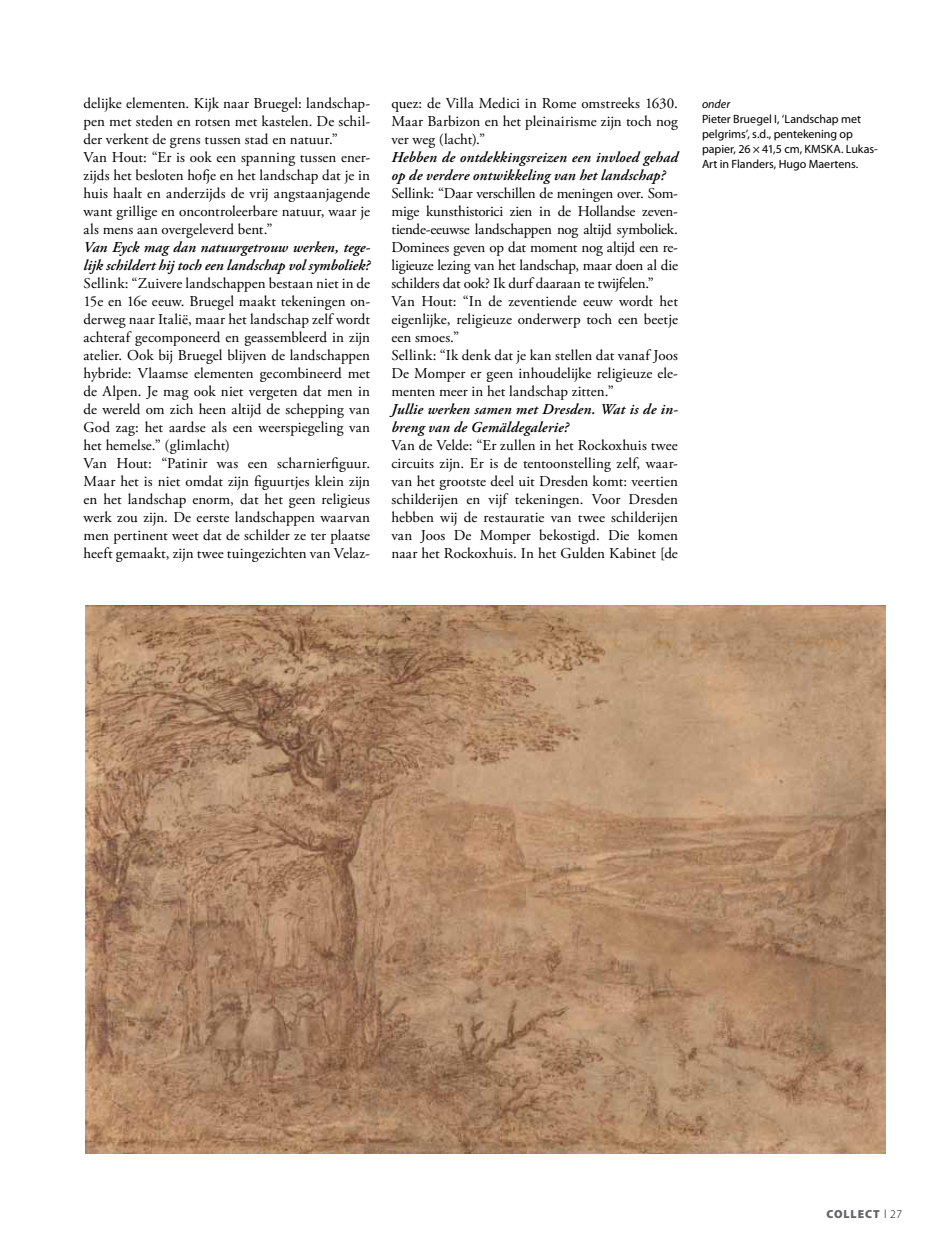
<style>
.page{position:relative;width:936px;height:1251px;background:#fff}
.page>*{position:absolute;margin:0;border:0;box-sizing:border-box;transform-origin:0 0}
.t1{font:15px/18px "Adobe Garamond Pro";color:#000}
.t2{font:italic 600 15px/18px "Adobe Garamond Pro";letter-spacing:.01em;color:#000}
.t3{font:12px/15px "Myriad Pro";color:#000}
.t4{font:italic 12px "Myriad Pro";color:#000}
.t5{font:900 11.7px "Myriad Pro";letter-spacing:.08em;color:#636466}
.s1{font-weight:300;color:#000}
</style>
<div class="page">
<img style="left:85px;top:605px;width:800px;height:547px">
<p class="t1" style="left:84px;top:95px;width:288px">delijke elementen. Kijk naar Bruegel: landschap&shy;pen met steden en rotsen met kastelen. De schil&shy;der verkent de grens tussen stad en natuur.”<br>Van Hout: “Er is ook een spanning tussen ener&shy;zijds het besloten hofje en het landschap dat je in huis haalt en anderzijds de vrij angstaanjagende want grillige en oncontroleerbare natuur, waar je als mens aan overgeleverd bent.”</p>
<p class="t2" style="left:84px;top:239px;width:288px">Van Eyck mag dan natuurgetrouw werken, tege&shy;lijk schildert hij toch een landschap vol symboliek?</p>
<p class="t1" style="left:84px;top:275px;width:288px">Sellink: “Zuivere landschappen bestaan niet in de 15e en 16e eeuw. Bruegel maakt tekeningen on&shy;derweg naar Italië, maar het landschap zelf wordt achteraf gecomponeerd en geassembleerd in zijn atelier. Ook bij Bruegel blijven de landschappen hybride: Vlaamse elementen gecombineerd met de Alpen. Je mag ook niet vergeten dat men in de wereld om zich heen altijd de schepping van God zag: het aardse als een weerspiegeling van het hemelse.” (glimlacht)<br>Van Hout: “Patinir was een scharnierfiguur.<br>Maar het is niet omdat zijn figuurtjes klein zijn en het landschap enorm, dat het geen religieus werk zou zijn. De eerste landschappen waarvan men pertinent weet dat de schilder ze ter plaatse heeft gemaakt, zijn twee tuingezichten van Velaz-</p>
<p class="t1" style="left:391px;top:95px;width:288px;text-align:justify">quez: de Villa Medici in Rome omstreeks 1630.<br>Maar Barbizon en het pleinairisme zijn toch nog ver weg (lacht).”</p>
<p class="t2" style="left:391px;top:149px;width:288px">Hebben de ontdekkingsreizen een invloed gehad op de verdere ontwikkeling van het landschap?</p>
<p class="t1" style="left:391px;top:185px;width:288px">Sellink: “Daar verschillen de meningen over. Som&shy;mige kunsthistorici zien in de Hollandse zeven&shy;tiende-eeuwse landschappen nog altijd symboliek.<br>Dominees geven op dat moment nog altijd een re&shy;ligieuze lezing van het landschap, maar doen al die schilders dat ook? Ik durf daaraan te twijfelen.” Van Hout: “In de zeventiende eeuw wordt het eigenlijke, religieuze onderwerp toch een beetje een smoes.”<br>Sellink: “Ik denk dat je kan stellen dat vanaf Joos De Momper er geen inhoudelijke religieuze ele&shy;menten meer in het landschap zitten.”</p>
<p class="t2" style="left:391px;top:401px;width:288px">Jullie werken samen met Dresden. Wat is de in&shy;breng van de Gemäldegalerie?</p>
<p class="t1" style="left:391px;top:437px;width:288px;text-align:justify">Van de Velde: “Er zullen in het Rockoxhuis twee circuits zijn. Er is de tentoonstelling zelf, waar&shy;van het grootste deel uit Dresden komt: veertien schilderijen en vijf tekeningen. Voor Dresden hebben wij de restauratie van twee schilderijen van Joos De Momper bekostigd. Die komen naar het Rockoxhuis. In het Gulden Kabinet [de</p>
<p class="t4" style="left:702px;top:97px;width:30px">onder</p>
<p class="t3" style="left:702px;top:111px;width:177px">Pieter Bruegel I, ‘Landschap met pelgrims’, s.d., pentekening op papier, 26 × 41,5 cm, KMSKA. Lukas-Art in Flanders, Hugo Maertens.</p>
<p class="t5" style="left:826px;top:1207px;width:77px">COLLECT <span class="s1">l 27</span></p>
</div>
